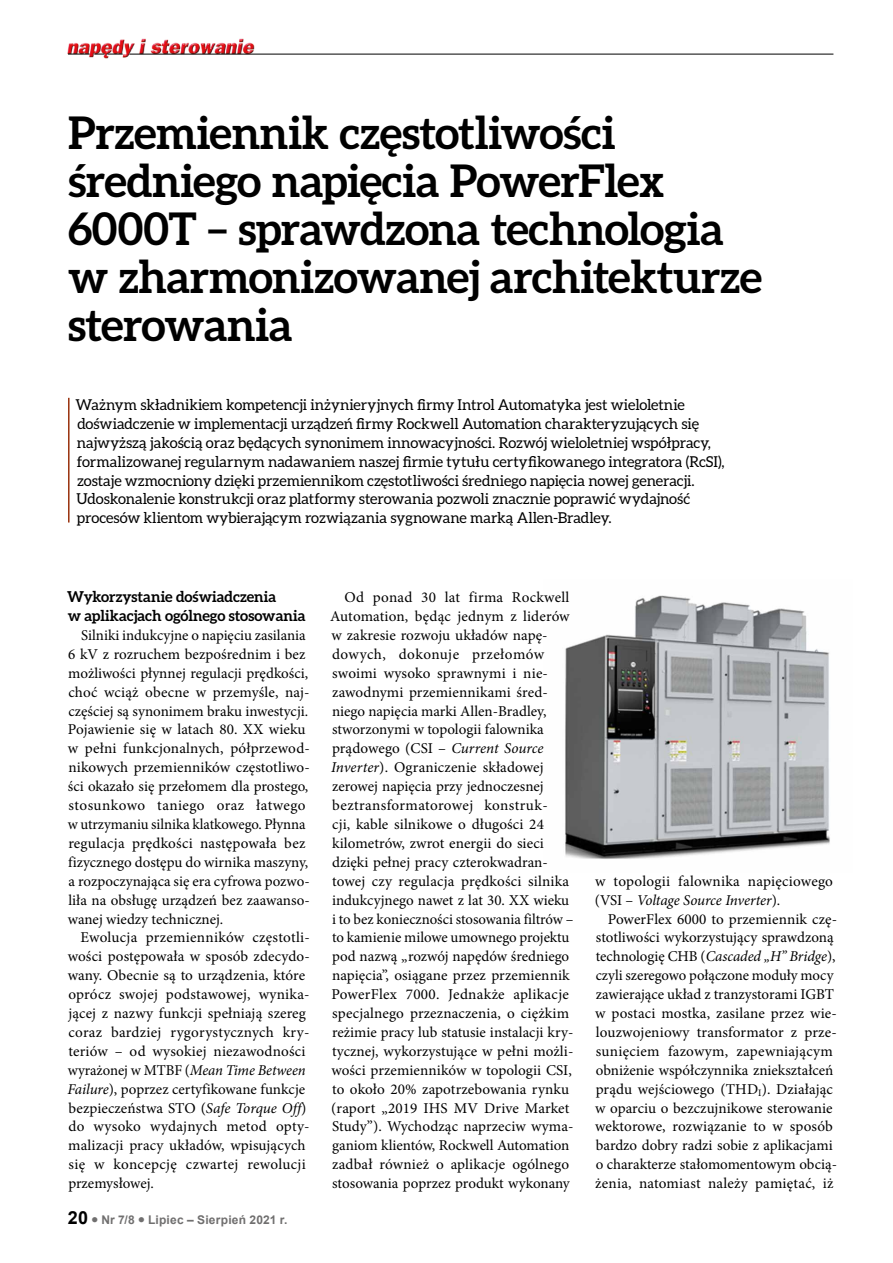
<style>
.page{position:relative;width:893px;height:1263px;background:#fff}
.page>*{position:absolute;margin:0;border:0;box-sizing:border-box;transform-origin:0 0}
.t1{font:700 45px/48px "Aleo";letter-spacing:-.01em;color:#000}
.t2{font:15px/18.9px "Minion Pro";letter-spacing:.005em;color:#000}
.t3{font:15px/18.9px "Aleo";letter-spacing:-.005em;color:#000}
.t4{font:700 15px/18.9px "Aleo";color:#000}
.t5{font:700 12px "Arial";letter-spacing:.02em;color:#706f6f}
.s1{font-style:italic}
.s2{font-size:18px;color:#000}
</style>
<div class="page">
<img style="left:67px;top:38px;width:190px;height:21px">
<hr style="left:129px;top:54px;width:704px;height:1px;background:#000">
<svg style="left:68px;top:54px;width:55px;height:1px"></svg>
<img style="left:565px;top:595px;width:265px;height:264px">
<hr style="left:68px;top:398px;width:2px;height:124px;background:#98310d">
<h1 class="t1" style="left:68px;top:107px;width:696px">Przemiennik częstotliwości średniego napięcia PowerFlex<br>6000T – sprawdzona technologia w zharmonizowanej architekturze sterowania</h1>
<p class="t3" style="left:76px;top:395px;width:650px">Ważnym składnikiem kompetencji inżynieryjnych firmy Introl Automatyka jest wieloletnie doświadczenie w implementacji urządzeń firmy Rockwell Automation charakteryzujących się najwyższą jakością oraz będących synonimem innowacyjności. Rozwój wieloletniej współpracy, formalizowanej regularnym nadawaniem naszej firmie tytułu certyfikowanego integratora (RcSI), zostaje wzmocniony dzięki przemiennikom częstotliwości średniego napięcia nowej generacji.<br>Udoskonalenie konstrukcji oraz platformy sterowania pozwoli znacznie poprawić wydajność procesów klientom wybierającym rozwiązania sygnowane marką Allen-Bradley.</p>
<p class="t4" style="left:67px;top:587px;width:240px">Wykorzystanie doświadczenia<br>w aplikacjach ogólnego stosowania</p>
<p class="t2" style="left:68px;top:626px;width:244px;text-indent:13px">Silniki indukcyjne o napięciu zasilania 6 kV z rozruchem bezpośrednim i bez możliwości płynnej regulacji prędkości, choć wciąż obecne w przemyśle, naj&shy;częściej są synonimem braku inwestycji.<br>Pojawienie się w latach 80. XX wieku w pełni funkcjonalnych, półprzewod&shy;nikowych przemienników częstotliwo&shy;ści okazało się przełomem dla prostego, stosunkowo taniego oraz łatwego w utrzymaniu silnika klatkowego. Płynna regulacja prędkości następowała bez fizycznego dostępu do wirnika maszyny, a rozpoczynająca się era cyfrowa pozwo&shy;liła na obsługę urządzeń bez zaawanso&shy;wanej wiedzy technicznej.</p>
<p class="t2" style="left:68px;top:928px;width:244px;text-indent:13px">Ewolucja przemienników częstotli&shy;wości postępowała w sposób zdecydo&shy;wany. Obecnie są to urządzenia, które oprócz swojej podstawowej, wynika&shy;jącej z nazwy funkcji spełniają szereg coraz bardziej rygorystycznych kry&shy;teriów – od wysokiej niezawodności wyrażonej w MTBF (<span class="s1">Mean Time Between Failure</span>), poprzez certyfikowane funkcje bezpieczeństwa STO (<span class="s1">Safe Torque Off</span>) do wysoko wydajnych metod opty&shy;malizacji pracy układów, wpisujących się w koncepcję czwartej rewolucji przemysłowej.</p>
<p class="t5" style="left:68px;top:1212px;width:221px"><span class="s2">20</span> ● Nr 7/8 ● Lipiec – Sierpień 2021 r.</p>
<p class="t2" style="left:330px;top:588px;width:245px;text-indent:14px">Od ponad 30 lat firma Rockwell Automation, będąc jednym z liderów w zakresie rozwoju układów napę&shy;dowych, dokonuje przełomów swoimi wysoko sprawnymi i nie&shy;zawodnymi przemiennikami śred&shy;niego napięcia marki Allen-Bradley, stworzonymi w topologii falownika prądowego (CSI – <span class="s1">Current Source Inverter</span>). Ograniczenie składowej zerowej napięcia przy jednoczesnej beztransformatorowej konstruk-<br>cji, kable silnikowe o długości 24 kilometrów, zwrot energii do sieci dzięki pełnej pracy czterokwadran&shy;towej czy regulacja prędkości silnika indukcyjnego nawet z lat 30. XX wieku i to bez konieczności stosowania filtrów – to kamienie milowe umownego projektu pod nazwą „rozwój napędów średniego napięcia”, osiągane przez przemiennik PowerFlex 7000. Jednakże aplikacje specjalnego przeznaczenia, o ciężkim reżimie pracy lub statusie instalacji kry&shy;tycznej, wykorzystujące w pełni możli&shy;wości przemienników w topologii CSI, to około 20% zapotrzebowania rynku (raport „2019 IHS MV Drive Market Study”). Wychodząc naprzeciw wyma&shy;ganiom klientów, Rockwell Automation zadbał również o aplikacje ogólnego stosowania poprzez produkt wykonany</p>
<p class="t2" style="left:595px;top:871px;width:240px">w topologii falownika napięciowego (VSI – <span class="s1">Voltage Source Inverter</span>).</p>
<p class="t2" style="left:595px;top:909px;width:244px;text-indent:13px">PowerFlex 6000 to przemiennik czę&shy;stotliwości wykorzystujący sprawdzoną technologię CHB (<span class="s1">Cascaded „H” Bridge</span>), czyli szeregowo połączone moduły mocy zawierające układ z tranzystorami IGBT w postaci mostka, zasilane przez wie&shy;louzwojeniowy transformator z prze&shy;sunięciem fazowym, zapewniającym obniżenie współczynnika zniekształceń prądu wejściowego (THD<sub>I</sub>). Działając w oparciu o bezczujnikowe sterowanie wektorowe, rozwiązanie to w sposób bardzo dobry radzi sobie z aplikacjami o charakterze stałomomentowym obcią&shy;żenia, natomiast należy pamiętać, iż</p>
</div>
